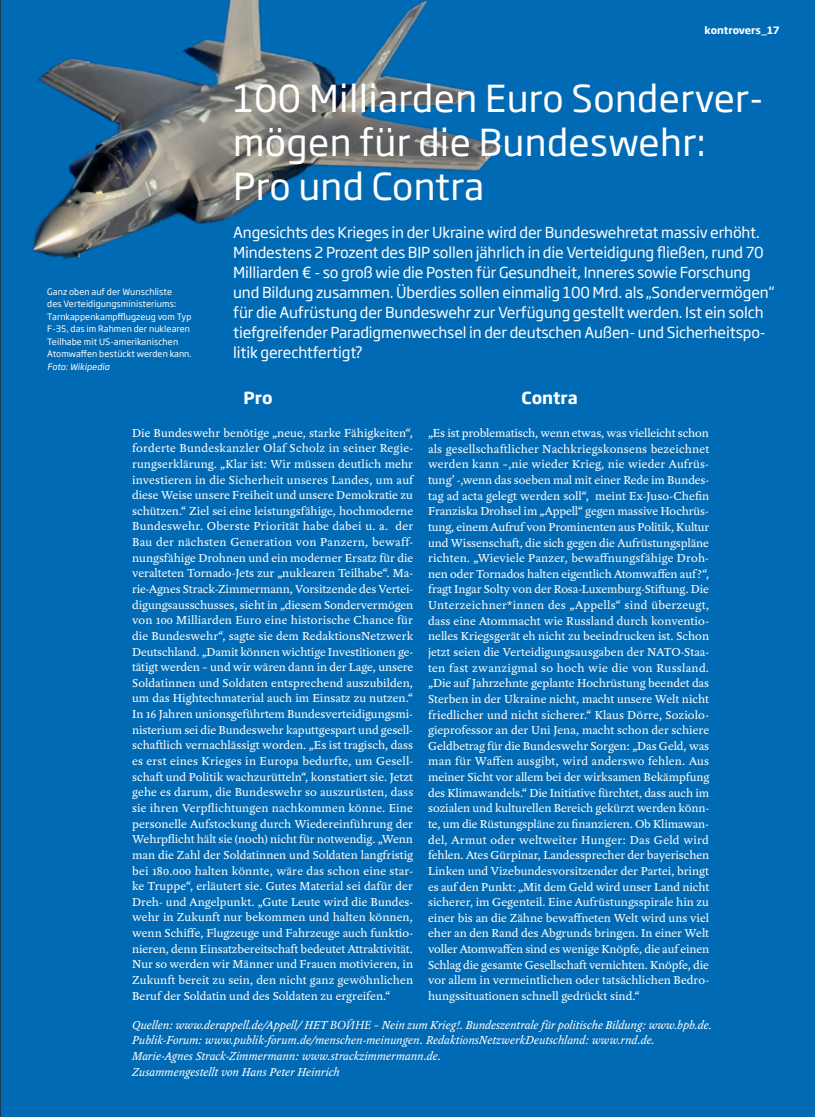
<style>
.page{position:relative;width:815px;height:1117px;background:#fff}
.page>*{position:absolute;margin:0;border:0;box-sizing:border-box;transform-origin:0 0}
.t1{font:36.75px/43.8px "Soho Gothic Std";letter-spacing:.01em;color:#fff}
.t2{font:700 16.38px "Soho Gothic Std";color:#fff}
.t3{font:15px/20px "Soho Gothic Std";letter-spacing:-.01em;color:#fff}
.t4{font:12.5px/15.6px "Yoga OT";color:#fff;text-align:justify}
.t5{font:italic 12.5px/15.6px "Yoga OT";color:#fff}
.t6{font:700 10px "Soho Gothic Std";color:#fff}
.t7{font:8.75px/12.5px "Soho Gothic Std";letter-spacing:.01em;color:#fff}
.t8{font:italic 8.75px "Soho Gothic Std";letter-spacing:.01em;color:#fff}
.s1{font-family:"Minion Pro"}
</style>
<div class="page">
<div style="left:0;top:0;width:815px;height:1116px;background:#006ab5"></div>
<img style="left:0;top:0;width:532px;height:350px">
<p class="t6" style="left:705px;top:24px;width:76px">kontrovers_17</p>
<p class="t7" style="left:47px;top:285px;width:146px">Ganz oben auf der Wunschliste<br>des Verteidigungsministeriums:<br>Tarnkappenkampfflugzeug vom Typ F-35, das im Rahmen der nuklearen Teilhabe mit US-amerikanischen Atomwaffen bestückt werden kann.</p>
<p class="t8" style="left:47px;top:361px;width:64px">Foto: Wikipedia</p>
<h1 class="t1" style="left:233px;top:77px;width:532px">100 Milliarden Euro Sonderver&shy;mögen für die Bundeswehr:<br>Pro und Contra</h1>
<p class="t3" style="left:233px;top:223px;width:542px">Angesichts des Krieges in der Ukraine wird der Bundeswehretat massiv erhöht.<br>Mindestens 2 Prozent des BIP sollen jährlich in die Verteidigung fließen, rund 70<br>Milliarden € - so groß wie die Posten für Gesundheit, Inneres sowie Forschung und Bildung zusammen. Überdies sollen einmalig 100 Mrd. als „Sondervermögen“ für die Aufrüstung der Bundeswehr zur Verfügung gestellt werden. Ist ein solch tiefgreifender Paradigmenwechsel in der deutschen Außen- und Sicherheitspo&shy;litik gerechtfertigt?</p>
<h2 class="t2" style="left:244px;top:387px;width:31px">Pro</h2>
<h2 class="t2" style="left:522px;top:387px;width:58px">Contra</h2>
<p class="t4" style="left:132px;top:425px;width:283px">Die Bundeswehr benötige „neue, starke Fähigkeiten“, forderte Bundeskanzler Olaf Scholz in seiner Regie&shy;rungserklärung. „Klar ist: Wir müssen deutlich mehr investieren in die Sicherheit unseres Landes, um auf diese Weise unsere Freiheit und unsere Demokratie zu schützen.“ Ziel sei eine leistungsfähige, hochmoderne Bundeswehr. Oberste Priorität habe dabei u. a. der Bau der nächsten Generation von Panzern, bewaff&shy;nungsfähige Drohnen und ein moderner Ersatz für die veralteten Tornado-Jets zur „nuklearen Teilhabe“. Ma&shy;rie-Agnes Strack-Zimmermann, Vorsitzende des Vertei&shy;digungsausschusses, sieht in „diesem Sondervermögen von 100 Milliarden Euro eine historische Chance für die Bundeswehr“, sagte sie dem RedaktionsNetzwerk Deutschland. „Damit können wichtige Investitionen ge&shy;tätigt werden – und wir wären dann in der Lage, unsere Soldatinnen und Soldaten entsprechend auszubilden, um das Hightechmaterial auch im Einsatz zu nutzen.“ In 16 Jahren unionsgeführtem Bundesverteidigungsmi&shy;nisterium sei die Bundeswehr kaputtgespart und gesell&shy;schaftlich vernachlässigt worden. „Es ist tragisch, dass es erst eines Krieges in Europa bedurfte, um Gesell&shy;schaft und Politik wachzurütteln“, konstatiert sie. Jetzt gehe es darum, die Bundeswehr so auszurüsten, dass sie ihren Verpflichtungen nachkommen könne. Eine personelle Aufstockung durch Wiedereinführung der Wehrpflicht hält sie (noch) nicht für notwendig. „Wenn man die Zahl der Soldatinnen und Soldaten langfristig bei 180.000 halten könnte, wäre das schon eine star&shy;ke Truppe“, erläutert sie. Gutes Material sei dafür der Dreh- und Angelpunkt. „Gute Leute wird die Bundes&shy;wehr in Zukunft nur bekommen und halten können, wenn Schiffe, Flugzeuge und Fahrzeuge auch funktio&shy;nieren, denn Einsatzbereitschaft bedeutet Attraktivität.<br>Nur so werden wir Männer und Frauen motivieren, in Zukunft bereit zu sein, den nicht ganz gewöhnlichen Beruf der Soldatin und des Soldaten zu ergreifen.“</p>
<p class="t4" style="left:428px;top:425px;width:283px">„Es ist problematisch, wenn etwas, was vielleicht schon als gesellschaftlicher Nachkriegskonsens bezeichnet werden kann –‚nie wieder Krieg, nie wieder Aufrüs&shy;tung’ -,wenn das soeben mal mit einer Rede im Bundes&shy;tag ad acta gelegt werden soll“, meint Ex-Juso-Chefin Franziska Drohsel im „Appell“ gegen massive Hochrüs&shy;tung, einem Aufruf von Prominenten aus Politik, Kultur und Wissenschaft, die sich gegen die Aufrüstungspläne richten. „Wieviele Panzer, bewaffnungsfähige Droh&shy;nen oder Tornados halten eigentlich Atomwaffen auf?“, fragt Ingar Solty von der Rosa-Luxemburg-Stiftung. Die Unterzeichner*innen des „Appells“ sind überzeugt, dass eine Atommacht wie Russland durch konventio&shy;nelles Kriegsgerät eh nicht zu beeindrucken ist. Schon jetzt seien die Verteidigungsausgaben der NATO-Staa&shy;ten fast zwanzigmal so hoch wie die von Russland. „Die auf Jahrzehnte geplante Hochrüstung beendet das Sterben in der Ukraine nicht, macht unsere Welt nicht friedlicher und nicht sicherer.“ Klaus Dörre, Soziolo&shy;gieprofessor an der Uni Jena, macht schon der schiere Geldbetrag für die Bundeswehr Sorgen: „Das Geld, was man für Waffen ausgibt, wird anderswo fehlen. Aus meiner Sicht vor allem bei der wirksamen Bekämpfung des Klimawandels.“ Die Initiative fürchtet, dass auch im sozialen und kulturellen Bereich gekürzt werden könn&shy;te, um die Rüstungspläne zu finanzieren. Ob Klimawan&shy;del, Armut oder weltweiter Hunger: Das Geld wird fehlen. Ates Gürpinar, Landessprecher der bayerischen Linken und Vizebundesvorsitzender der Partei, bringt es auf den Punkt: „Mit dem Geld wird unser Land nicht sicherer, im Gegenteil. Eine Aufrüstungsspirale hin zu einer bis an die Zähne bewaffneten Welt wird uns viel eher an den Rand des Abgrunds bringen. In einer Welt voller Atomwaffen sind es wenige Knöpfe, die auf einen Schlag die gesamte Gesellschaft vernichten. Knöpfe, die vor allem in vermeintlichen oder tatsächlichen Bedro&shy;hungssituationen schnell gedrückt sind.“</p>
<p class="t5" style="left:132px;top:1017px;width:582px">Quellen: www.derappell.de/Appell/ HET <span class="s1">BOЙHE</span> – Nein zum Krieg!. Bundeszentrale für politische Bildung: www.bpb.de.<br>Publik-Forum: www.publik-forum.de/menschen-meinungen. RedaktionsNetzwerkDeutschland: www.rnd.de.<br>Marie-Agnes Strack-Zimmermann: www.strackzimmermann.de.<br>Zusammengestellt von Hans Peter Heinrich</p>
</div>
